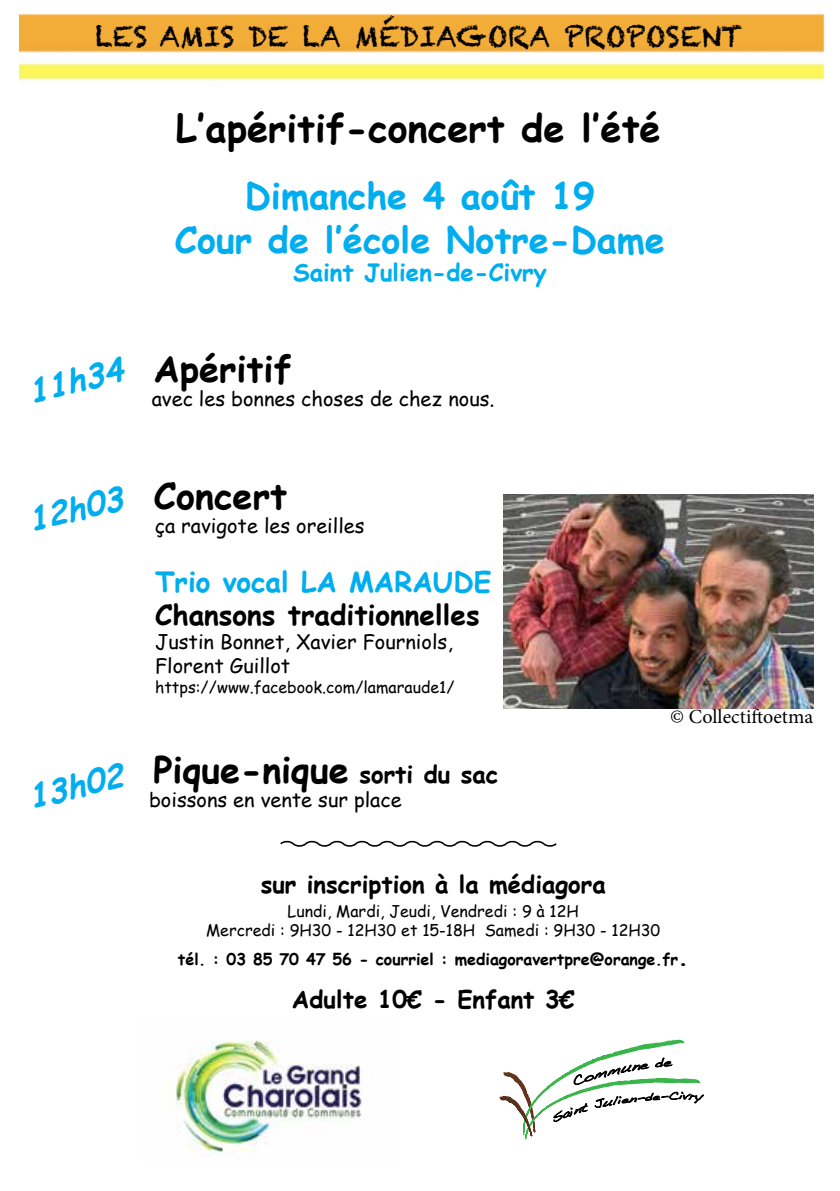
<style>
.page{position:relative;width:840px;height:1191px;background:#fff}
.page>*{position:absolute;margin:0;border:0;box-sizing:border-box;transform-origin:0 0}
.t1{font:700 38px "Comic Sans MS";color:#000}
.t2{font:700 36px/43.2px "Comic Sans MS";color:#00aeef;text-align:center}
.t3{font:700 36px "Comic Sans MS";color:#000}
.t4{font:italic 700 32px "Comic Sans MS";color:#00aeef}
.t5{font:28px "Chalkduster";color:#000}
.t6{font:700 28px "Comic Sans MS";color:#000}
.t7{font:700 28px "Comic Sans MS";color:#00aeef}
.t8{font:700 24px "Comic Sans MS";color:#000}
.t9{font:700 24px "Comic Sans MS";color:#00aeef}
.t10{font:20px/24px "Comic Sans MS";color:#000}
.t11{font:20px "Minion Pro";letter-spacing:.005em;color:#000}
.t12{font:16px/19.2px "Comic Sans MS";color:#000;text-align:center}
.t13{font:700 16px "Comic Sans MS";color:#000}
.s1{font-size:24px}
</style>
<div class="page">
<img style="left:20px;top:14px;width:805px;height:67px">
<svg style="left:280px;top:840px;width:277px;height:7px"></svg>
<img style="left:503px;top:494px;width:310px;height:214px">
<svg style="left:499px;top:1039px;width:204px;height:101px"></svg>
<img style="left:167px;top:1040px;width:195px;height:116px">
<h3 class="t5" style="left:95px;top:20px;width:649px">LES AMIS DE LA MÉDIAGORA PROPOSENT</h3>
<h1 class="t1" style="left:176px;top:101px;width:486px">L’apéritif-concert de l’été</h1>
<h3 class="t4" style="left:23px;top:369px;width:98px;rotate:-14deg">11h34</h3>
<h2 class="t2" style="left:175px;top:173px;width:491px">Dimanche 4 août 19<br>Cour de l’école Notre-Dame</h2>
<p class="t9" style="left:293px;top:255px;width:255px">Saint Julien-de-Civry</p>
<h2 class="t3" style="left:153px;top:342px;width:140px">Apéritif</h2>
<p class="t10" style="left:152px;top:385px;width:344px">avec les bonnes choses de chez nous.</p>
<h3 class="t4" style="left:23px;top:498px;width:98px;rotate:-14deg">12h03</h3>
<h3 class="t4" style="left:23px;top:775px;width:98px;rotate:-14deg">13h02</h3>
<h2 class="t3" style="left:154px;top:469px;width:134px">Concert</h2>
<p class="t10" style="left:155px;top:513px;width:211px">ça ravigote les oreilles</p>
<h3 class="t7" style="left:155px;top:561px;width:337px">Trio vocal LA MARAUDE</h3>
<h3 class="t6" style="left:155px;top:594px;width:326px">Chansons traditionnelles</h3>
<p class="t10" style="left:155px;top:629px;width:299px">Justin Bonnet, Xavier Fourniols,<br>Florent Guillot</p>
<p class="t12" style="left:155px;top:676px;width:301px">https://www.facebook.com/lamaraude1/</p>
<h2 class="t3" style="left:153px;top:743px;width:346px">Pique-nique <span class="s1">sorti du sac</span></h2>
<p class="t10" style="left:149px;top:786px;width:254px">boissons en vente sur place</p>
<p class="t11" style="left:669px;top:703px;width:144px">© Collectiftoetma</p>
<p class="t8" style="left:260px;top:866px;width:346px">sur inscription à la médiagora</p>
<p class="t12" style="left:206px;top:901px;width:455px">Lundi, Mardi, Jeudi, Vendredi : 9 à 12H<br>Mercredi : 9H30 - 12H30 et 15-18H Samedi : 9H30 - 12H30</p>
<p class="t13" style="left:178px;top:947px;width:512px">tél. : 03 85 70 47 56 - courriel : mediagoravertpre@orange.fr<span class="s1">.</span></p>
<p class="t8" style="left:292px;top:981px;width:284px">Adulte 10€ - Enfant 3€</p>
</div>
